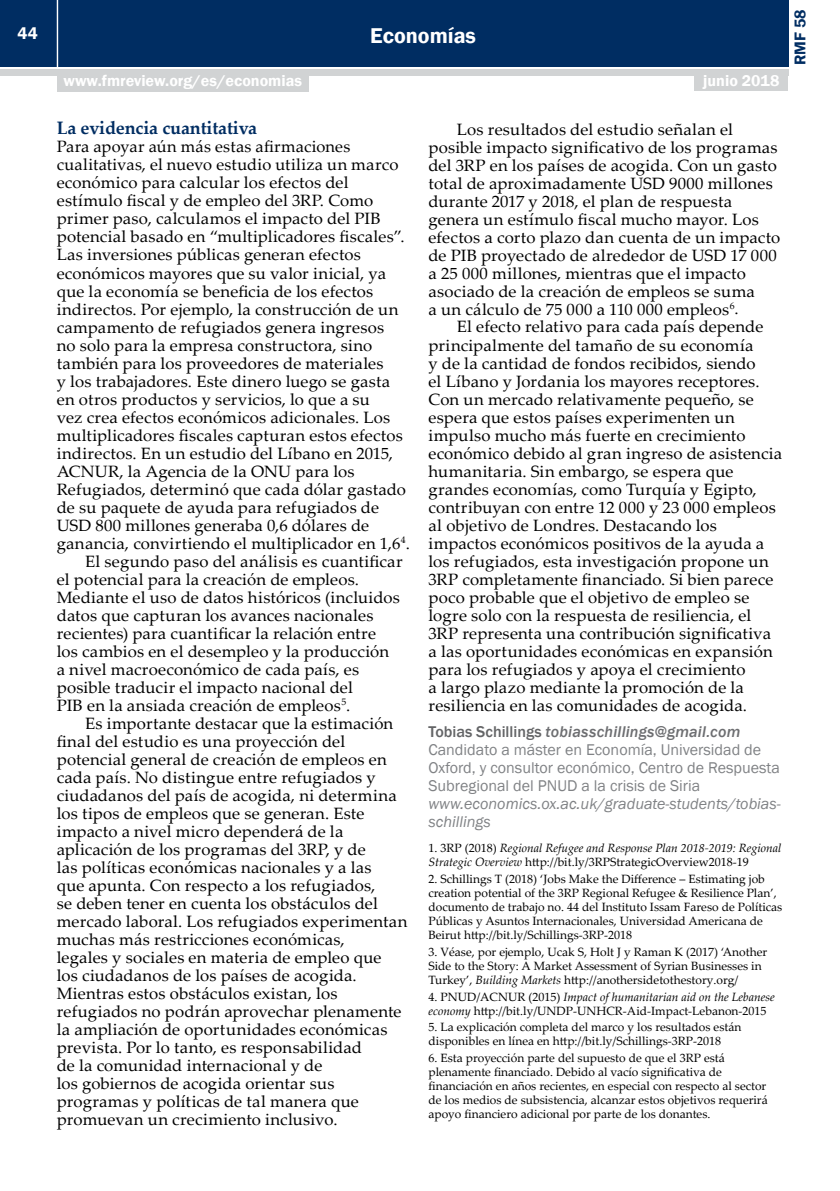
<style>
.page{position:relative;width:840px;height:1191px;background:#fff}
.page>*{position:absolute;margin:0;border:0;box-sizing:border-box;transform-origin:0 0}
.t1{font:600 22px "Franklin Gothic";color:#fff}
.t2{font:700 18px "Palatino Linotype";letter-spacing:-.01em;color:#002d62}
.t3{font:600 17px "Franklin Gothic";color:#fff}
.t4{font:16.4px/18px "Palatino Linotype";letter-spacing:.01em;color:#000}
.t5{font:16px/18px "Franklin Gothic";color:#808285}
.t6{font:italic 16px/18px "Franklin Gothic";color:#808285}
.t7{font:600 16px "Franklin Gothic";color:#fff}
.t8{font:600 16px "Franklin Gothic";color:#002d62}
.t9{font:12px/14px "Palatino Linotype";color:#000}
.t10{font:italic 12px/14px "Palatino Linotype";color:#000}
.s1{font-weight:500;color:#636466}
.s2{font-weight:500;font-style:italic;color:#6d6e71}
.s3{font-style:normal}
.s4{font-style:italic}
</style>
<div class="page">
<div style="left:0;top:0;width:787px;height:66px;background:#002d62"></div>
<div style="left:0;top:69px;width:787px;height:6px;background:#d1d3d4"></div>
<hr style="left:57px;top:0;width:1px;height:67px;background:#fff">
<div style="left:694px;top:73px;width:93px;height:18px;background:#d1d3d4"></div>
<div style="left:57px;top:74px;width:251px;height:18px;background:#d1d3d4"></div>
<p class="t3" style="left:18px;top:23px;width:22px">44</p>
<h1 class="t1" style="left:370px;top:22px;width:107px">Economías</h1>
<p class="t7" style="left:63px;top:71px;width:240px">www.fmreview.org/es/economias</p>
<p class="t7" style="left:703px;top:71px;width:78px">junio 2018</p>
<p class="t8" style="left:789px;top:65px;width:57px;rotate:-90deg">RMF 58</p>
<p class="t2" style="left:57px;top:115px;width:202px">La evidencia cuantitativa</p>
<p class="t4" style="left:57px;top:137px;width:295px">Para apoyar aún más estas afirmaciones</p>
<p class="t4" style="left:57px;top:155px;width:343px">cualitativas, el nuevo estudio utiliza un marco</p>
<p class="t4" style="left:57px;top:173px;width:293px">económico para calcular los efectos del</p>
<p class="t4" style="left:57px;top:191px;width:318px">estímulo fiscal y de empleo del 3RP. Como</p>
<p class="t4" style="left:57px;top:209px;width:325px">primer paso, calculamos el impacto del PIB</p>
<p class="t4" style="left:57px;top:227px;width:349px">potencial basado en “multiplicadores fiscales”.</p>
<p class="t4" style="left:57px;top:245px;width:305px">Las inversiones públicas generan efectos</p>
<p class="t4" style="left:57px;top:263px;width:330px">económicos mayores que su valor inicial, ya</p>
<p class="t4" style="left:57px;top:281px;width:318px">que la economía se beneficia de los efectos</p>
<p class="t4" style="left:57px;top:299px;width:343px">indirectos. Por ejemplo, la construcción de un</p>
<p class="t4" style="left:57px;top:317px;width:329px">campamento de refugiados genera ingresos</p>
<p class="t4" style="left:57px;top:335px;width:317px">no solo para la empresa constructora, sino</p>
<p class="t4" style="left:57px;top:353px;width:328px">también para los proveedores de materiales</p>
<p class="t4" style="left:57px;top:371px;width:335px">y los trabajadores. Este dinero luego se gasta</p>
<p class="t4" style="left:57px;top:389px;width:314px">en otros productos y servicios, lo que a su</p>
<p class="t4" style="left:57px;top:407px;width:335px">vez crea efectos económicos adicionales. Los</p>
<p class="t4" style="left:57px;top:425px;width:347px">multiplicadores fiscales capturan estos efectos</p>
<p class="t4" style="left:57px;top:443px;width:337px">indirectos. En un estudio del Líbano en 2015,</p>
<p class="t4" style="left:57px;top:461px;width:299px">ACNUR, la Agencia de la ONU para los</p>
<p class="t4" style="left:57px;top:479px;width:350px">Refugiados, determinó que cada dólar gastado</p>
<p class="t4" style="left:57px;top:497px;width:323px">de su paquete de ayuda para refugiados de</p>
<p class="t4" style="left:57px;top:515px;width:314px">USD 800 millones generaba 0,6 dólares de</p>
<p class="t4" style="left:57px;top:533px;width:354px">ganancia, convirtiendo el multiplicador en 1,6<sup>4</sup>.</p>
<p class="t4" style="left:85px;top:551px;width:319px">El segundo paso del análisis es cuantificar</p>
<p class="t4" style="left:57px;top:569px;width:304px">el potencial para la creación de empleos.</p>
<p class="t4" style="left:57px;top:587px;width:344px">Mediante el uso de datos históricos (incluidos</p>
<p class="t4" style="left:57px;top:605px;width:318px">datos que capturan los avances nacionales</p>
<p class="t4" style="left:57px;top:623px;width:321px">recientes) para cuantificar la relación entre</p>
<p class="t4" style="left:57px;top:641px;width:334px">los cambios en el desempleo y la producción</p>
<p class="t4" style="left:57px;top:659px;width:304px">a nivel macroeconómico de cada país, es</p>
<p class="t4" style="left:57px;top:677px;width:297px">posible traducir el impacto nacional del</p>
<p class="t4" style="left:57px;top:695px;width:295px">PIB en la ansiada creación de empleos<sup>5</sup>.</p>
<p class="t4" style="left:85px;top:713px;width:309px">Es importante destacar que la estimación</p>
<p class="t4" style="left:57px;top:731px;width:290px">final del estudio es una proyección del</p>
<p class="t4" style="left:57px;top:749px;width:331px">potencial general de creación de empleos en</p>
<p class="t4" style="left:57px;top:767px;width:320px">cada país. No distingue entre refugiados y</p>
<p class="t4" style="left:57px;top:785px;width:341px">ciudadanos del país de acogida, ni determina</p>
<p class="t4" style="left:57px;top:803px;width:309px">los tipos de empleos que se generan. Este</p>
<p class="t4" style="left:57px;top:821px;width:288px">impacto a nivel micro dependerá de la</p>
<p class="t4" style="left:57px;top:839px;width:310px">aplicación de los programas del 3RP, y de</p>
<p class="t4" style="left:57px;top:857px;width:316px">las políticas económicas nacionales y a las</p>
<p class="t4" style="left:57px;top:875px;width:320px">que apunta. Con respecto a los refugiados,</p>
<p class="t4" style="left:57px;top:893px;width:322px">se deben tener en cuenta los obstáculos del</p>
<p class="t4" style="left:57px;top:911px;width:352px">mercado laboral. Los refugiados experimentan</p>
<p class="t4" style="left:57px;top:929px;width:289px">muchas más restricciones económicas,</p>
<p class="t4" style="left:57px;top:947px;width:326px">legales y sociales en materia de empleo que</p>
<p class="t4" style="left:57px;top:965px;width:301px">los ciudadanos de los países de acogida.</p>
<p class="t4" style="left:57px;top:983px;width:282px">Mientras estos obstáculos existan, los</p>
<p class="t4" style="left:57px;top:1001px;width:346px">refugiados no podrán aprovechar plenamente</p>
<p class="t4" style="left:57px;top:1019px;width:332px">la ampliación de oportunidades económicas</p>
<p class="t4" style="left:57px;top:1037px;width:306px">prevista. Por lo tanto, es responsabilidad</p>
<p class="t4" style="left:57px;top:1055px;width:267px">de la comunidad internacional y de</p>
<p class="t4" style="left:57px;top:1073px;width:279px">los gobiernos de acogida orientar sus</p>
<p class="t4" style="left:57px;top:1091px;width:303px">programas y políticas de tal manera que</p>
<p class="t4" style="left:57px;top:1109px;width:282px">promuevan un crecimiento inclusivo.</p>
<p class="t4" style="left:428px;top:119px;width:353px;text-indent:28px">Los resultados del estudio señalan el posible impacto significativo de los programas del 3RP en los países de acogida. Con un gasto total de aproximadamente USD 9000 millones durante 2017 y 2018, el plan de respuesta genera un estímulo fiscal mucho mayor. Los efectos a corto plazo dan cuenta de un impacto de PIB proyectado de alrededor de USD 17 000 a 25 000 millones, mientras que el impacto asociado de la creación de empleos se suma<br>a un cálculo de 75 000 a 110 000 empleos<sup>6</sup>.</p>
<p class="t4" style="left:428px;top:317px;width:355px;text-indent:28px">El efecto relativo para cada país depende principalmente del tamaño de su economía<br>y de la cantidad de fondos recibidos, siendo<br>el Líbano y Jordania los mayores receptores.<br>Con un mercado relativamente pequeño, se espera que estos países experimenten un impulso mucho más fuerte en crecimiento económico debido al gran ingreso de asistencia humanitaria. Sin embargo, se espera que grandes economías, como Turquía y Egipto, contribuyan con entre 12 000 y 23 000 empleos al objetivo de Londres. Destacando los impactos económicos positivos de la ayuda a los refugiados, esta investigación propone un 3RP completamente financiado. Si bien parece poco probable que el objetivo de empleo se logre solo con la respuesta de resiliencia, el 3RP representa una contribución significativa a las oportunidades económicas en expansión para los refugiados y apoya el crecimiento<br>a largo plazo mediante la promoción de la resiliencia en las comunidades de acogida.</p>
<p class="t5" style="left:428px;top:723px;width:352px"><span class="s1">Tobias Schillings</span> <span class="s2">tobiasschillings@gmail.com </span>Candidato a máster en Economía, Universidad de Oxford, y consultor económico, Centro de Respuesta Subregional del PNUD a la crisis de Siria</p>
<p class="t6" style="left:428px;top:795px;width:354px">www.economics.ox.ac.uk/graduate-students/tobias&shy;schillings</p>
<p class="t10" style="left:428px;top:840px;width:354px"><span class="s3">1. 3RP (2018)</span> Regional Refugee and Response Plan 2018-2019: Regional<br>Strategic Overview <span class="s3">http://bit.ly/3RPStrategicOverview2018-19</span></p>
<p class="t9" style="left:428px;top:871px;width:355px">2. Schillings T (2018) ‘Jobs Make the Difference – Estimating job creation potential of the 3RP Regional Refugee &amp; Resilience Plan’, documento de trabajo no. 44 del Instituto Issam Fareso de Políticas Públicas y Asuntos Internacionales, Universidad Americana de Beirut http://bit.ly/Schillings-3RP-2018</p>
<p class="t9" style="left:428px;top:944px;width:340px">3. Véase, por ejemplo, Ucak S, Holt J y Raman K (2017) ‘Another<br>Side to the Story: A Market Assessment of Syrian Businesses in<br>Turkey’, <span class="s4">Building Markets</span> http://anothersidetothestory.org/</p>
<p class="t9" style="left:428px;top:989px;width:347px">4. PNUD/ACNUR (2015) <span class="s4">Impact of humanitarian aid on the Lebanese economy</span> http://bit.ly/UNDP-UNHCR-Aid-Impact-Lebanon-2015</p>
<p class="t9" style="left:428px;top:1020px;width:314px">5. La explicación completa del marco y los resultados están disponibles en línea en http://bit.ly/Schillings-3RP-2018</p>
<p class="t9" style="left:428px;top:1050px;width:340px">6. Esta proyección parte del supuesto de que el 3RP está plenamente financiado. Debido al vacío significativa de financiación en años recientes, en especial con respecto al sector de los medios de subsistencia, alcanzar estos objetivos requerirá apoyo financiero adicional por parte de los donantes.</p>
</div>
